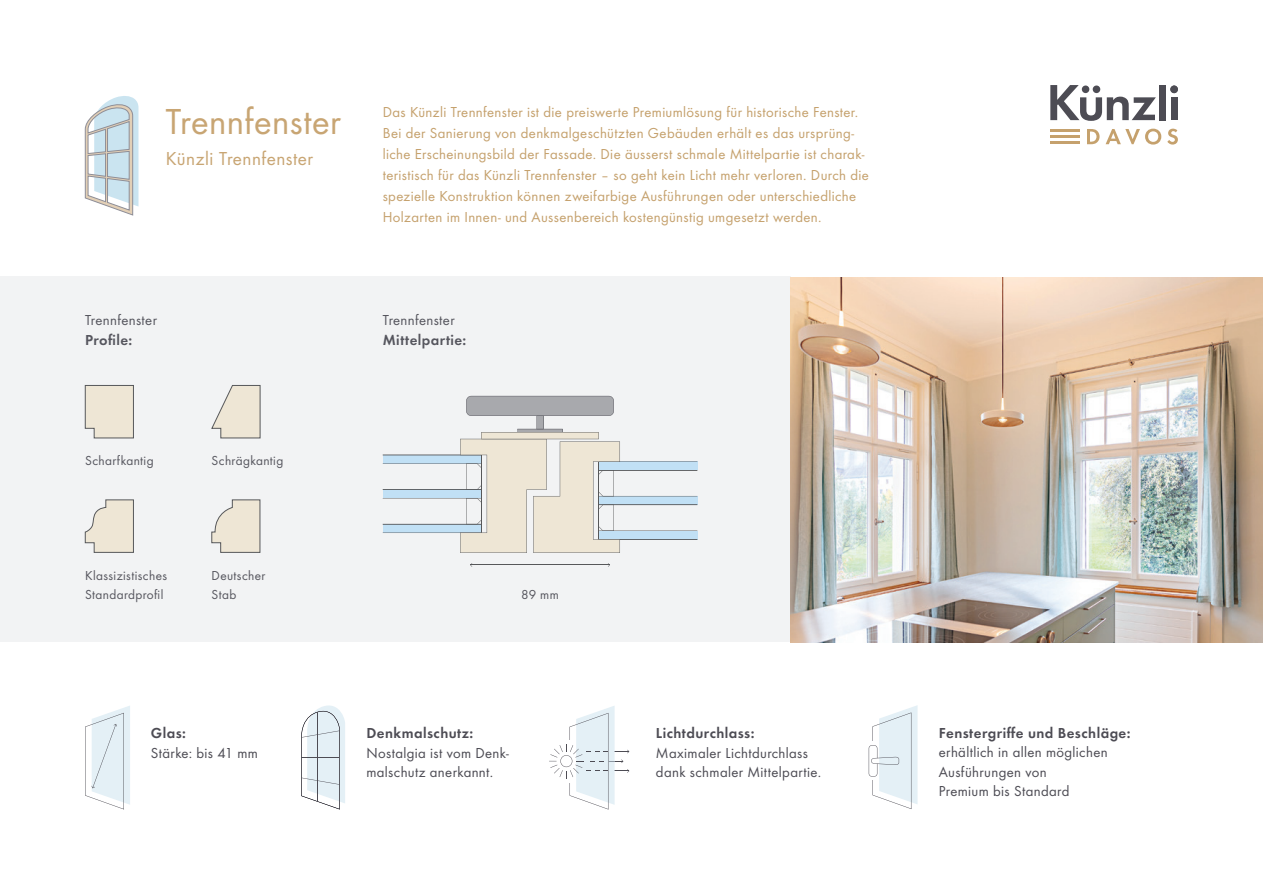
<style>
.page{position:relative;width:1263px;height:893px;background:#fff}
.page>*{position:absolute;margin:0;border:0;box-sizing:border-box;transform-origin:0 0}
.t1{font:37.5px "Futura Boo";letter-spacing:.01em;color:#c8a573}
.t2{font:19.5px "Futura Boo";letter-spacing:.025em;color:#c8a573}
.t3{font:15px/21px "Futura Boo";letter-spacing:.025em;color:#c5a16d}
.t4{font:15px/19.5px "Futura Boo";letter-spacing:.025em;color:#4d4c54}
.t5{font:15px "Futura Dem";letter-spacing:.03em;color:#4d4c54}
.t6{font:15px "Futura Boo";letter-spacing:.02em;color:#56565e}
.t7{font:15px "Futura Dem";letter-spacing:.03em;color:#56565e}
.t8{font:13.5px/19.5px "Futura Boo";letter-spacing:.03em;color:#56565e}
</style>
<div class="page">
<div style="left:0;top:276px;width:790px;height:366px;background:#f2f3f4"></div>
<svg style="left:1087px;top:129px;width:12px;height:15px"></svg>
<svg style="left:1105px;top:129px;width:56px;height:16px"></svg>
<svg style="left:1167px;top:129px;width:11px;height:16px"></svg>
<hr style="left:1050px;top:142px;width:29px;height:2px;background:#c5a16d">
<hr style="left:1050px;top:129px;width:29px;height:3px;background:#c5a16d">
<hr style="left:1050px;top:135px;width:29px;height:3px;background:#c5a16d">
<svg style="left:1050px;top:85px;width:106px;height:36px"></svg>
<div style="left:1159px;top:85px;width:7px;height:35px;background:#4d4c54"></div>
<div style="left:1170px;top:86px;width:8px;height:7px;background:#4d4c54;border-radius:50%"></div>
<div style="left:1171px;top:97px;width:6px;height:23px;background:#4d4c54"></div>
<svg style="left:85px;top:706px;width:45px;height:103px"></svg>
<svg style="left:301px;top:705px;width:44px;height:104px"></svg>
<hr style="left:317px;top:712px;width:1px;height:89px;background:#4d4c54">
<svg style="left:549px;top:706px;width:80px;height:103px"></svg>
<svg style="left:85px;top:385px;width:49px;height:53px"></svg>
<svg style="left:211px;top:385px;width:50px;height:53px"></svg>
<svg style="left:85px;top:499px;width:49px;height:54px"></svg>
<svg style="left:211px;top:499px;width:49px;height:54px"></svg>
<img style="left:790px;top:277px;width:473px;height:365px">
<svg style="left:85px;top:96px;width:53px;height:120px"></svg>
<hr style="left:470px;top:565px;width:140px;height:1px;background:#57585a">
<svg style="left:383px;top:396px;width:314px;height:157px"></svg>
<svg style="left:869px;top:705px;width:48px;height:104px"></svg>
<h1 class="t1" style="left:166px;top:99px;width:176px">Trennfenster</h1>
<h2 class="t2" style="left:166px;top:147px;width:149px">Künzli Trennfenster</h2>
<p class="t6" style="left:85px;top:311px;width:73px">Trennfenster</p>
<p class="t7" style="left:85px;top:329px;width:49px">Profile:</p>
<p class="t3" style="left:383px;top:102px;width:488px">Das Künzli Trennfenster ist die preiswerte Premiumlösung für historische Fenster.<br>Bei der Sanierung von denkmalgeschützten Gebäuden erhält es das ursprüng&shy;liche Erscheinungsbild der Fassade. Die äusserst schmale Mittelpartie ist charak&shy;teristisch für das Künzli Trennfenster – so geht kein Licht mehr verloren. Durch die spezielle Konstruktion können zweifarbige Ausführungen oder unterschiedliche Holzarten im Innen- und Aussenbereich kostengünstig umgesetzt werden.</p>
<p class="t6" style="left:383px;top:311px;width:73px">Trennfenster</p>
<p class="t7" style="left:383px;top:329px;width:85px">Mittelpartie:</p>
<p class="t8" style="left:85px;top:451px;width:70px">Scharfkantig</p>
<p class="t8" style="left:212px;top:451px;width:73px">Schrägkantig</p>
<p class="t8" style="left:85px;top:565px;width:84px">Klassizistisches<br>Standardprofil</p>
<p class="t8" style="left:212px;top:565px;width:55px">Deutscher<br>Stab</p>
<p class="t8" style="left:521px;top:585px;width:39px">89 mm</p>
<p class="t5" style="left:151px;top:723px;width:37px">Glas:</p>
<p class="t4" style="left:151px;top:743px;width:109px">Stärke: bis 41 mm</p>
<p class="t5" style="left:366px;top:723px;width:108px">Denkmalschutz:</p>
<p class="t4" style="left:366px;top:743px;width:144px">Nostalgia ist vom Denk&shy;malschutz anerkannt.</p>
<p class="t5" style="left:656px;top:723px;width:100px">Lichtdurchlass:</p>
<p class="t4" style="left:656px;top:743px;width:167px">Maximaler Lichtdurchlass dank schmaler Mittelpartie.</p>
<p class="t5" style="left:939px;top:722px;width:193px">Fenstergriffe und Beschläge:</p>
<p class="t4" style="left:939px;top:743px;width:170px">erhältlich in allen möglichen<br>Ausführungen von<br>Premium bis Standard</p>
</div>
